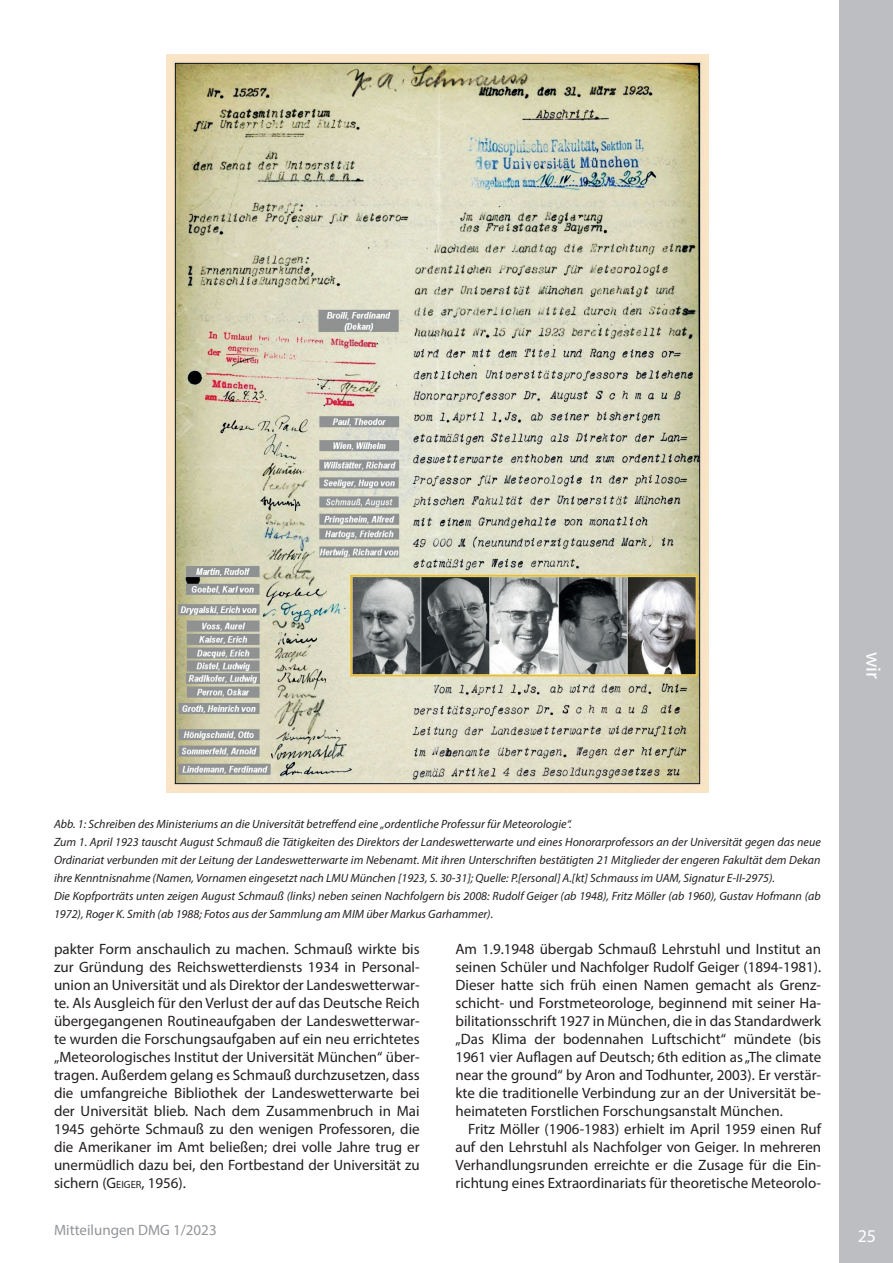
<style>
.page{position:relative;width:893px;height:1263px;background:#fff}
.page>*{position:absolute;margin:0;border:0;box-sizing:border-box;transform-origin:0 0}
.t1{font:21px "Myriad Pro";color:#fff}
.t2{font:18px "Myriad Pro";color:#fff}
.t3{font:15px/18px "Myriad Pro";color:#231f20;text-align:justify}
.t4{font:15px "Myriad Pro";color:#939598}
.t5{font:italic 12px/18px "Myriad Pro";color:#231f20}
.s1{font-style:inherit}
.s2{font-size:10.5px}
</style>
<div class="page">
<div style="left:839px;top:0;width:54px;height:1263px;background:#bdbec1"></div>
<img style="left:166px;top:54px;width:542px;height:738px">
<h1 class="t1" style="left:886px;top:651px;width:29px;rotate:90deg">wir</h1>
<p class="t5" style="left:54px;top:815px;width:768px">Abb. 1: Schreiben des Ministeriums an die Universität betreffend eine „ordentliche Professur für Meteorologie“.<br>Zum 1. April 1923 tauscht August Schmauß die Tätigkeiten des Direktors der Landeswetterwarte und eines Honorarprofessors an der Universität gegen das neue Ordinariat verbunden mit der Leitung der Landeswetterwarte im Nebenamt. Mit ihren Unterschriften bestätigten 21 Mitglieder der engeren Fakultät dem Dekan ihre Kenntnisnahme (Namen, Vornamen eingesetzt nach LMU München [1923, S. 30-31]; Quelle: P.[ersonal] A.[kt] Schmauss im UAM, Signatur E-II-2975).<br>Die Kopfporträts unten zeigen August Schmauß (links) neben seinen Nachfolgern bis 2008: Rudolf Geiger (ab 1948), Fritz Möller (ab 1960), Gustav Hofmann (ab 1972), Roger K. Smith (ab 1988; Fotos aus der Sammlung am MIM über Markus Garhammer).</p>
<p class="t3" style="left:54px;top:940px;width:367px">pakter Form anschaulich zu machen. Schmauß wirkte bis zur Gründung des Reichswetterdiensts 1934 in Personal&shy;union an Universität und als Direktor der Landeswetterwar&shy;te. Als Ausgleich für den Verlust der auf das Deutsche Reich übergegangenen Routineaufgaben der Landeswetterwar&shy;te wurden die Forschungsaufgaben auf ein neu errichtetes „Meteorologisches Institut der Universität München“ über&shy;tragen. Außerdem gelang es Schmauß durchzusetzen, dass die umfangreiche Bibliothek der Landeswetterwarte bei der Universität blieb. Nach dem Zusammenbruch in Mai 1945 gehörte Schmauß zu den wenigen Professoren, die die Amerikaner im Amt beließen; drei volle Jahre trug er unermüdlich dazu bei, den Fortbestand der Universität zu sichern (<span class="s1">G</span><span class="s2">EIGER</span>, 1956).</p>
<p class="t3" style="left:455px;top:940px;width:367px">Am 1.9.1948 übergab Schmauß Lehrstuhl und Institut an seinen Schüler und Nachfolger Rudolf Geiger (1894-1981).<br>Dieser hatte sich früh einen Namen gemacht als Grenz&shy;schicht- und Forstmeteorologe, beginnend mit seiner Ha&shy;bilitationsschrift 1927 in München, die in das Standardwerk „Das Klima der bodennahen Luftschicht“ mündete (bis 1961 vier Auflagen auf Deutsch; 6th edition as „The climate near the ground“ by Aron and Todhunter, 2003). Er verstär&shy;kte die traditionelle Verbindung zur an der Universität be&shy;heimateten Forstlichen Forschungsanstalt München.</p>
<p class="t3" style="left:455px;top:1120px;width:367px;text-indent:13px">Fritz Möller (1906-1983) erhielt im April 1959 einen Ruf auf den Lehrstuhl als Nachfolger von Geiger. In mehreren Verhandlungsrunden erreichte er die Zusage für die Ein&shy;richtung eines Extraordinariats für theoretische Meteorolo-</p>
<p class="t4" style="left:54px;top:1221px;width:164px">Mitteilungen DMG 1/2023</p>
<p class="t2" style="left:858px;top:1225px;width:20px">25</p>
</div>
